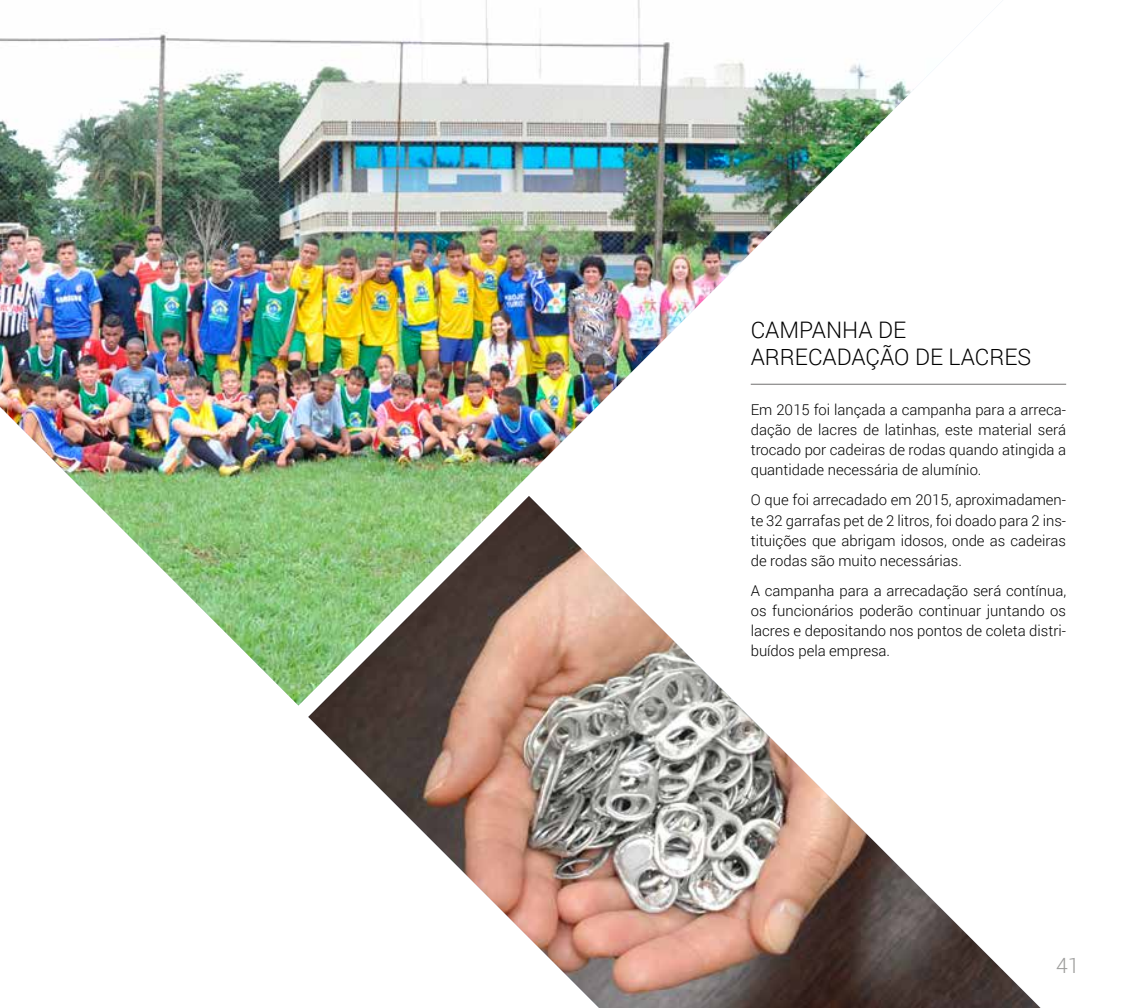
<style>
.page{position:relative;width:1141px;height:1008px;background:#fff}
.page>*{position:absolute;margin:0;border:0;box-sizing:border-box;transform-origin:0 0}
.t1{font:300 22.75px/27.3px "Roboto";color:#000}
.t2{font:300 21px "Roboto";color:#9d9d9c}
.t3{font:300 14.88px/20.1px "Roboto";color:#000;text-align:justify}
</style>
<div class="page">
<hr style="left:751px;top:383px;width:315px;height:1px;background:#706f6f">
<img style="left:0;top:0;width:1003px;height:705px">
<img style="left:308px;top:495px;width:732px;height:512px">
<h1 class="t1" style="left:751px;top:315px;width:282px">Cam panha de<br>arr ecadação de lacr es</h1>
<p class="t3" style="left:751px;top:399px;width:317px">Em 2015 foi lançada a campanha para a arreca&shy;dação de lacres de latinhas, este material será trocado por cadeiras de rodas quando atingida a quantidade necessária de alumínio.</p>
<p class="t3" style="left:751px;top:489px;width:317px">O que foi arrecadado em 2015, aproximadamen&shy;te 32 garrafas pet de 2 litros, foi doado para 2 ins&shy;tituições que abrigam idosos, onde as cadeiras de rodas são muito necessárias.</p>
<p class="t3" style="left:751px;top:579px;width:317px">A campanha para a arrecadação será contínua, os funcionários poderão continuar juntando os lacres e depositando nos pontos de coleta distri&shy;buídos pela empresa.</p>
<h2 class="t2" style="left:1056px;top:950px;width:25px">41</h2>
</div>
